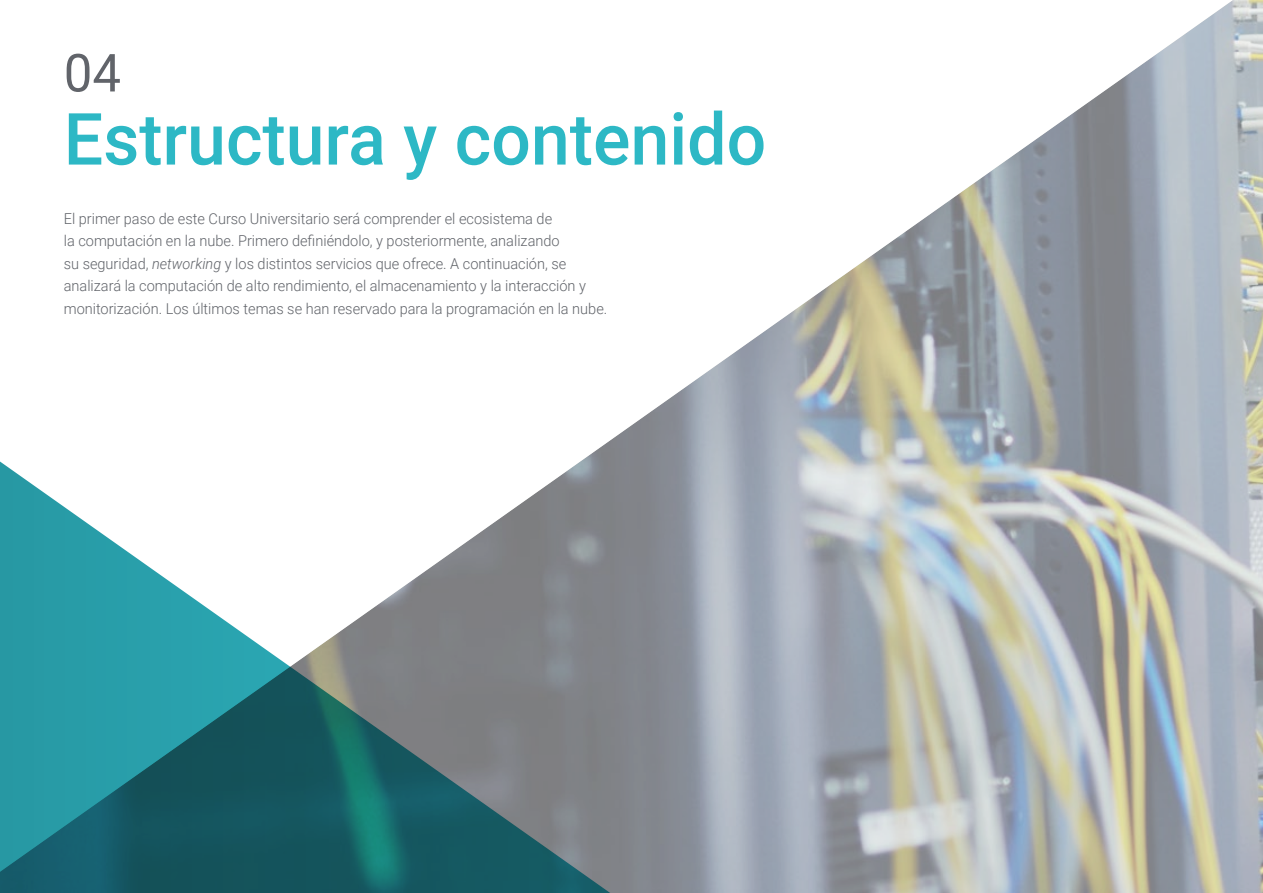
<style>
.page{position:relative;width:1263px;height:893px;background:#fff}
.page>*{position:absolute;margin:0;border:0;box-sizing:border-box;transform-origin:0 0}
.t1{font:500 72px "Roboto";color:#2db8c5}
.t2{font:52.5px "Roboto";color:#61646a}
.t3{font:300 15px/22.5px "Roboto";color:#61646a}
.s1{font-style:italic}
</style>
<div class="page">
<img style="left:602px;top:0;width:661px;height:893px">
<svg style="left:0;top:446px;width:640px;height:447px"></svg>
<h2 class="t2" style="left:64px;top:36px;width:59px">04</h2>
<h1 class="t1" style="left:64px;top:89px;width:704px">Estructura y contenido</h1>
<p class="t3" style="left:64px;top:207px;width:545px">El primer paso de este Curso Universitario será comprender el ecosistema de<br>la computación en la nube. Primero definiéndolo, y posteriormente, analizando<br>su seguridad, <span class="s1">networking</span> y los distintos servicios que ofrece. A continuación, se analizará la computación de alto rendimiento, el almacenamiento y la interacción y monitorización. Los últimos temas se han reservado para la programación en la nube.</p>
</div>
